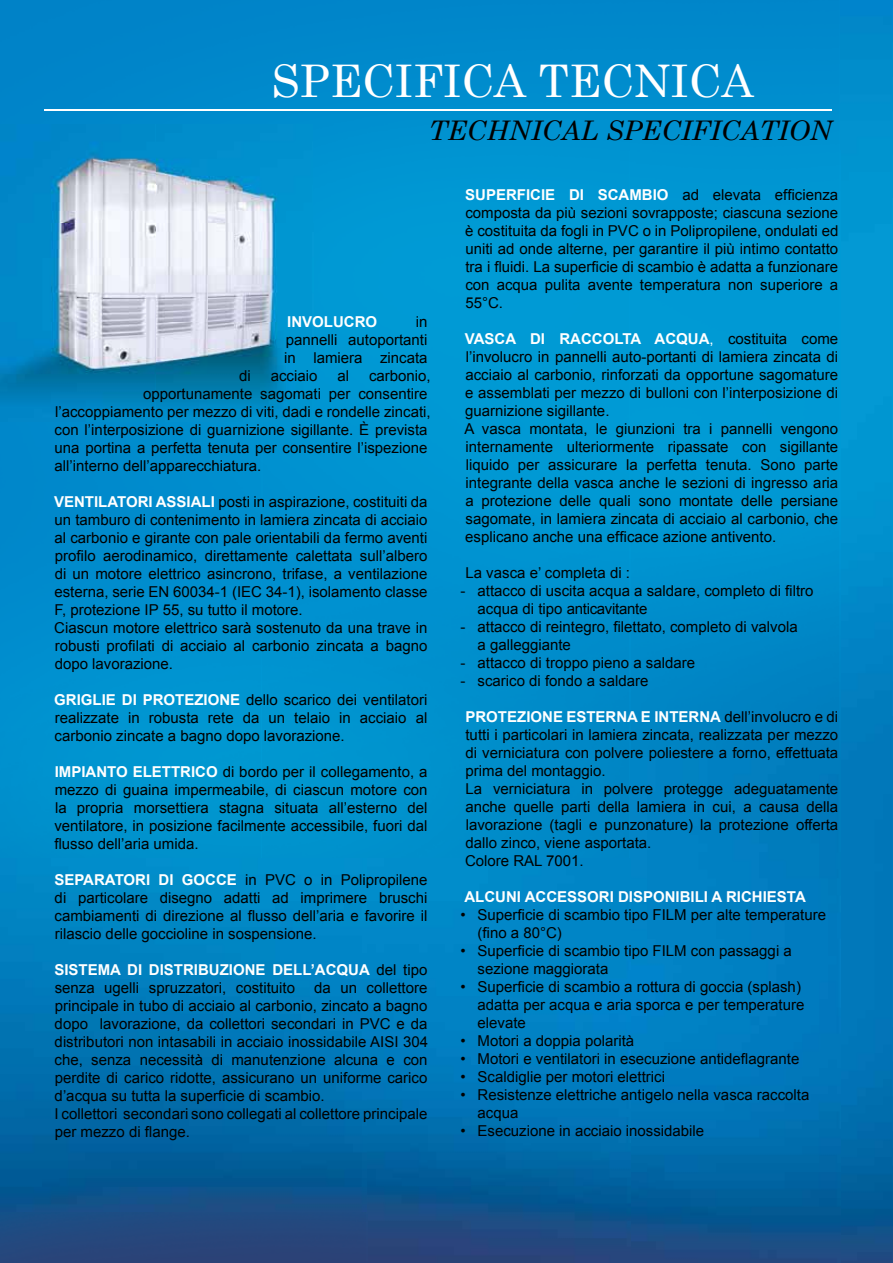
<style>
.page{position:relative;width:893px;height:1263px;background:#fff}
.page>*{position:absolute;margin:0;border:0;box-sizing:border-box;transform-origin:0 0}
.t1{font:45px "Century Schoolbook";color:#fff}
.t2{font:italic 27px "Century Schoolbook";color:#000}
.t3{font:15px/18px "Arial";color:#000}
.t4{font:700 15px "Arial";color:#fff}
.s1{font-weight:700;color:#fff}
.s2{color:#fff}
</style>
<div class="page">
<img style="left:0;top:0;width:840px;height:151px">
<img style="left:840px;top:0;width:53px;height:1263px">
<img style="left:263px;top:151px;width:367px;height:707px">
<img style="left:630px;top:151px;width:211px;height:1112px">
<div style="left:0;top:421px;width:263px;height:437px;background:#008fce"></div>
<img style="left:0;top:858px;width:631px;height:405px">
<hr style="left:44px;top:109px;width:788px;height:2px;background:#fff">
<img style="left:0;top:124px;width:313px;height:297px">
<h1 class="t1" style="left:271px;top:52px;width:484px">SPECIFICA TECNICA</h1>
<h2 class="t2" style="left:429px;top:114px;width:404px">TECHNICAL SPECIFICATION</h2>
<p class="t4" style="left:287px;top:312px;width:91px">INVOLUCRO</p>
<p class="t3" style="left:284px;top:313px;width:145px;text-align:justify;text-indent:132px">in pannelli autoportanti in lamiera zincata</p>
<p class="t3" style="left:239px;top:367px;width:13px">di</p>
<p class="t3" style="left:271px;top:367px;width:48px">acciaio</p>
<p class="t3" style="left:337px;top:367px;width:13px">al</p>
<p class="t3" style="left:369px;top:367px;width:63px">carbonio,</p>
<p class="t3" style="left:143px;top:385px;width:286px">opportunamente sagomati per consentire</p>
<p class="t3" style="left:55px;top:403px;width:377px">l’accoppiamento per mezzo di viti, dadi e rondelle zincati,</p>
<p class="t3" style="left:55px;top:421px;width:374px">con l’interposizione di guarnizione sigillante. È prevista</p>
<p class="t3" style="left:55px;top:439px;width:374px">una portina a perfetta tenuta per consentire l’ispezione</p>
<p class="t3" style="left:55px;top:457px;width:208px">all’interno dell’apparecchiatura.</p>
<p class="t3" style="left:54px;top:493px;width:375px"><span class="s1">VENTILATORI ASSIALI</span> posti in aspirazione, costituiti da un tamburo di contenimento in lamiera zincata di acciaio al carbonio e girante con pale orientabili da fermo aventi profilo aerodinamico, direttamente calettata sull’albero di un motore elettrico asincrono, trifase, a ventilazione esterna, serie EN 60034-1 (IEC 34-1), isolamento classe F, protezione IP 55, su tutto il motore.<br>Ciascun motore elettrico sarà sostenuto da una trave in robusti profilati di acciaio al carbonio zincata a bagno dopo lavorazione.</p>
<p class="t3" style="left:54px;top:691px;width:375px;text-align:justify"><span class="s1">GRIGLIE DI PROTEZIONE</span> dello scarico dei ventilatori realizzate in robusta rete da un telaio in acciaio al carbonio zincate a bagno dopo lavorazione.</p>
<p class="t3" style="left:54px;top:763px;width:375px;text-align:justify"><span class="s1">IMPIANTO ELETTRICO</span> di bordo per il collegamento, a mezzo di guaina impermeabile, di ciascun motore con la propria morsettiera stagna situata all’esterno del ventilatore, in posizione facilmente accessibile, fuori dal flusso dell’aria umida.</p>
<p class="t3" style="left:54px;top:871px;width:375px;text-align:justify"><span class="s1">SEPARATORI DI GOCCE</span> in PVC o in Polipropilene di particolare disegno adatti ad imprimere bruschi cambiamenti di direzione al flusso dell’aria e favorire il rilascio delle goccioline in sospensione.</p>
<p class="t3" style="left:54px;top:961px;width:375px"><span class="s1">SISTEMA DI DISTRIBUZIONE DELL’ACQUA</span> del tipo senza ugelli spruzzatori, costituito</p>
<p class="t3" style="left:54px;top:979px;width:375px;text-indent:260px">da un collettore principale in tubo di acciaio al carbonio, zincato a bagno dopo lavorazione, da collettori secondari in PVC e da distributori non intasabili in acciaio inossidabile AISI 304 che, senza necessità di manutenzione alcuna e con perdite di carico ridotte, assicurano un uniforme carico d’acqua su tutta la superficie di scambio.<br>I collettori secondari sono collegati al collettore principale per mezzo di flange.</p>
<p class="t3" style="left:465px;top:186px;width:375px;text-align:justify"><span class="s1">SUPERFICIE DI SCAMBIO</span> ad elevata efficienza composta da più sezioni sovrapposte; ciascuna sezione è costituita da fogli in PVC o in Polipropilene, ondulati ed uniti ad onde alterne, per garantire il più intimo contatto tra i fluidi. La superficie di scambio è adatta a funzionare con acqua pulita avente temperatura non superiore a 55°C.</p>
<p class="t3" style="left:464px;top:330px;width:375px"><span class="s1">VASCA DI RACCOLTA ACQUA</span><span class="s2">,</span> costituita come l’involucro in pannelli auto-portanti di lamiera zincata di acciaio al carbonio, rinforzati da opportune sagomature e assemblati per mezzo di bulloni con l’interposizione di guarnizione sigillante.<br>A vasca montata, le giunzioni tra i pannelli vengono internamente ulteriormente ripassate con sigillante liquido per assicurare la perfetta tenuta. Sono parte integrante della vasca anche le sezioni di ingresso aria a protezione delle quali sono montate delle persiane sagomate, in lamiera zincata di acciaio al carbonio, che esplicano anche una efficace azione antivento.</p>
<p class="t3" style="left:465px;top:564px;width:166px">La vasca e’ completa di :</p>
<p class="t3" style="left:477px;top:582px;width:338px;text-indent:-17px">- attacco di uscita acqua a saldare, completo di filtro acqua di tipo anticavitante</p>
<p class="t3" style="left:477px;top:618px;width:322px;text-indent:-17px">- attacco di reintegro, filettato, completo di valvola a galleggiante</p>
<p class="t3" style="left:460px;top:654px;width:236px">- attacco di troppo pieno a saldare</p>
<p class="t3" style="left:460px;top:672px;width:189px">- scarico di fondo a saldare</p>
<p class="t3" style="left:465px;top:708px;width:375px"><span class="s1">PROTEZIONE ESTERNA E INTERNA</span> dell’involucro e di tutti i particolari in lamiera zincata, realizzata per mezzo di verniciatura con polvere poliestere a forno, effettuata prima del montaggio.<br>La verniciatura in polvere protegge adeguatamente anche quelle parti della lamiera in cui, a causa della lavorazione (tagli e punzonature) la protezione offerta dallo zinco, viene asportata.<br>Colore RAL 7001.</p>
<p class="t4" style="left:464px;top:887px;width:343px">ALCUNI ACCESSORI DISPONIBILI A RICHIESTA</p>
<p class="t3" style="left:477px;top:906px;width:350px;text-indent:-17px">• Superficie di scambio tipo FILM per alte temperature (fino a 80°C)</p>
<p class="t3" style="left:477px;top:942px;width:316px;text-indent:-17px">• Superficie di scambio tipo FILM con passaggi a sezione maggiorata</p>
<p class="t3" style="left:477px;top:978px;width:328px;text-indent:-17px">• Superficie di scambio a rottura di goccia (splash) adatta per acqua e aria sporca e per temperature elevate</p>
<p class="t3" style="left:460px;top:1032px;width:175px">• Motori a doppia polarità</p>
<p class="t3" style="left:460px;top:1050px;width:340px">• Motori e ventilatori in esecuzione antideflagrante</p>
<p class="t3" style="left:460px;top:1068px;width:206px">• Scaldiglie per motori elettrici</p>
<p class="t3" style="left:477px;top:1086px;width:333px;text-indent:-17px">• Resistenze elettriche antigelo nella vasca raccolta acqua</p>
<p class="t3" style="left:460px;top:1122px;width:245px">• Esecuzione in acciaio inossidabile</p>
</div>
